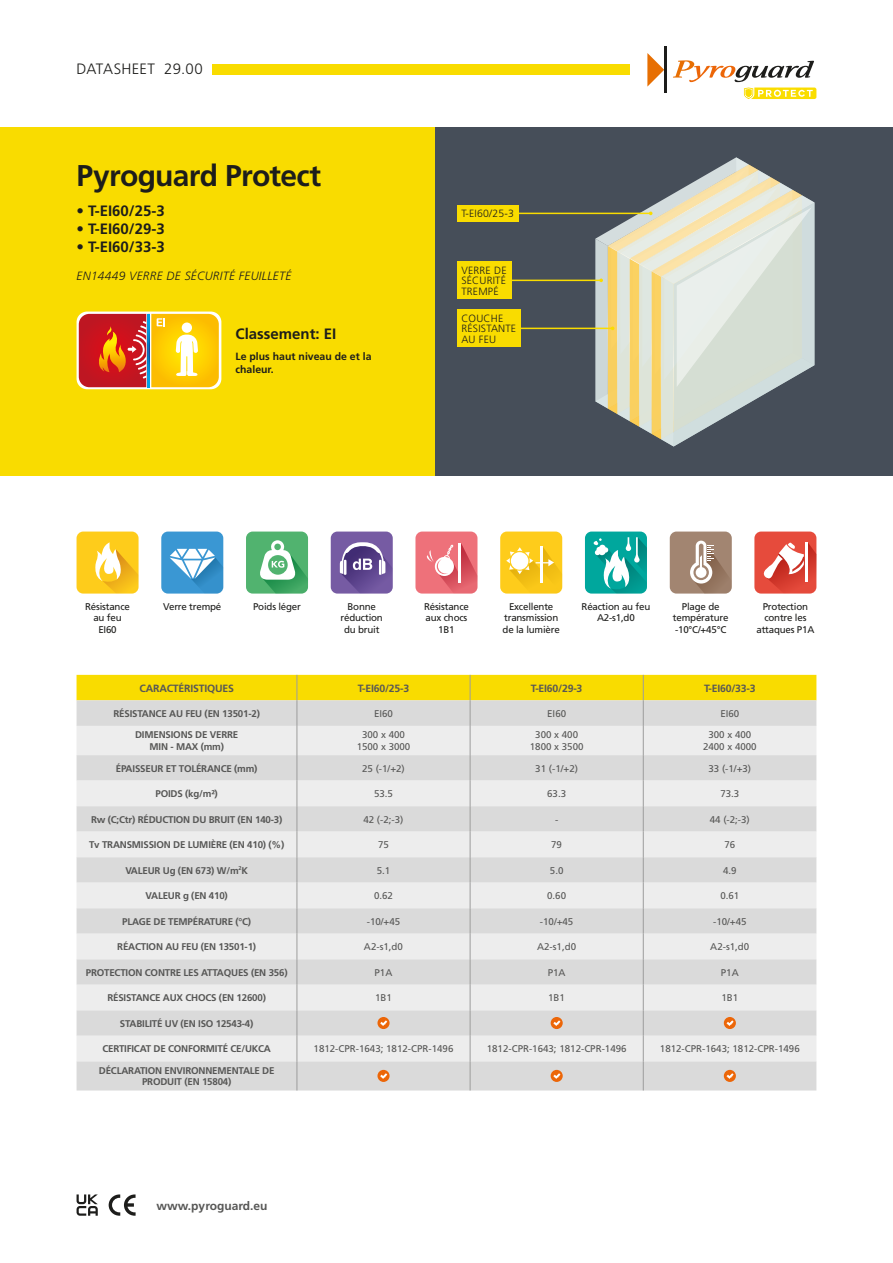
<style>
.page{position:relative;width:893px;height:1263px;background:#fff}
.page>*{position:absolute;margin:0;border:0;box-sizing:border-box;transform-origin:0 0}
.t1{font:700 30px "Frutiger LT Std";letter-spacing:-.025em;color:#1d1d1b}
.t2{font:700 15px "Frutiger LT Std";color:#1d1d1b}
.t3{font:300 15px "Frutiger LT Std";letter-spacing:.01em;color:#1d1d1b}
.t4{font:italic 300 12px "Frutiger LT Std";letter-spacing:.02em;color:#1d1d1b}
.t5{font:700 12px "Frutiger LT Std";color:#575756}
.t6{font:300 10.5px/10.5px "Frutiger LT Std";letter-spacing:.02em;color:#1d1d1b;text-align:justify}
.t7{font:700 10.5px "Frutiger LT Std";letter-spacing:-.02em;color:#575756}
.t8{font:700 10.5px/12.6px "Frutiger LT Std";color:#1d1d1b}
.t9{font:700 9.75px/11.7px "Frutiger LT Std";letter-spacing:-.02em;color:#575756;text-align:center}
.t10{font:9.75px/11.7px "Frutiger LT Std";color:#575756;text-align:center}
.t11{font:9.75px/11.7px "Frutiger LT Std";letter-spacing:-.02em;color:#1d1d1b;text-align:center}
</style>
<div class="page">
<div style="left:0;top:128px;width:436px;height:348px;background:#f9dc00"></div>
<div style="left:436px;top:128px;width:457px;height:348px;background:#464e59"></div>
<div style="left:246px;top:531px;width:62px;height:63px;background:#51b36f;border-radius:7px"></div>
<svg style="left:259px;top:540px;width:49px;height:54px"></svg>
<svg style="left:77px;top:675px;width:739px;height:415px;background:#e4e2d4"></svg>
<div style="left:331px;top:531px;width:62px;height:63px;background:#765ba3;border-radius:7px"></div>
<svg style="left:340px;top:542px;width:53px;height:51px"></svg>
<div style="left:77px;top:531px;width:62px;height:63px;background:#fecc1b;border-radius:7px"></div>
<svg style="left:95px;top:542px;width:44px;height:52px"></svg>
<div style="left:415px;top:531px;width:62px;height:63px;background:#ee717a;border-radius:7px"></div>
<svg style="left:427px;top:543px;width:50px;height:51px"></svg>
<div style="left:500px;top:531px;width:62px;height:63px;background:#fecc1b;border-radius:7px"></div>
<svg style="left:506px;top:546px;width:56px;height:47px"></svg>
<div style="left:161px;top:531px;width:62px;height:63px;background:#3a97d3;border-radius:7px"></div>
<svg style="left:170px;top:549px;width:53px;height:44px"></svg>
<svg style="left:647px;top:53px;width:17px;height:34px"></svg>
<hr style="left:664px;top:46px;width:2px;height:47px;background:#1d1d1b">
<svg style="left:673px;top:60px;width:141px;height:22px"></svg>
<svg style="left:744px;top:88px;width:72px;height:11px"></svg>
<div style="left:213px;top:64px;width:417px;height:10px;background:#f9dc00"></div>
<hr style="left:478px;top:213px;width:173px;height:1px;background:#f9dc00">
<div style="left:457px;top:205px;width:61px;height:17px;background:#f9dc00"></div>
<svg style="left:77px;top:312px;width:144px;height:77px"></svg>
<svg style="left:79px;top:314px;width:140px;height:73px;background:#df812d"></svg>
<hr style="left:477px;top:328px;width:136px;height:1px;background:#f9dc00">
<div style="left:670px;top:531px;width:62px;height:62px;background:#a28571;border-radius:7px"></div>
<svg style="left:690px;top:541px;width:42px;height:52px"></svg>
<div style="left:754px;top:531px;width:62px;height:63px;background:#e64b3c;border-radius:7px"></div>
<svg style="left:760px;top:542px;width:56px;height:52px"></svg>
<div style="left:585px;top:531px;width:62px;height:63px;background:#00a79d;border-radius:7px"></div>
<svg style="left:594px;top:537px;width:53px;height:57px"></svg>
<hr style="left:478px;top:280px;width:123px;height:1px;background:#f9dc00">
<svg style="left:595px;top:157px;width:220px;height:289px"></svg>
<div style="left:457px;top:262px;width:54px;height:37px;background:#f9dc00"></div>
<div style="left:457px;top:310px;width:64px;height:37px;background:#f9dc00"></div>
<svg style="left:109px;top:1194px;width:27px;height:22px"></svg>
<svg style="left:77px;top:1194px;width:21px;height:22px"></svg>
<h2 class="t3" style="left:77px;top:60px;width:128px">DATASHEET 29.00</h2>
<h1 class="t1" style="left:77px;top:158px;width:246px">Pyroguard Protect</h1>
<h2 class="t2" style="left:77px;top:202px;width:90px">• T-EI60/25-3</h2>
<h2 class="t2" style="left:77px;top:220px;width:90px">• T-EI60/29-3</h2>
<h2 class="t2" style="left:77px;top:238px;width:90px">• T-EI60/33-3</h2>
<p class="t4" style="left:77px;top:268px;width:216px">EN14449 VERRE DE SÉCURITÉ FEUILLETÉ</p>
<h2 class="t2" style="left:236px;top:325px;width:102px">Classement: EI</h2>
<p class="t8" style="left:236px;top:350px;width:137px">Le plus haut niveau de et la chaleur.</p>
<p class="t6" style="left:461px;top:209px;width:54px">T-EI60/25-3</p>
<p class="t6" style="left:461px;top:265px;width:47px">VERRE DE SÉCURITÉ TREMPÉ</p>
<p class="t6" style="left:461px;top:313px;width:56px;text-align:left">COUCHE<br>RÉSISTANTE<br>AU FEU</p>
<p class="t11" style="left:582px;top:600px;width:70px">Réaction au feu<br>A2-s1,d0</p>
<p class="t11" style="left:85px;top:600px;width:46px">Résistance au feu<br>EI60</p>
<p class="t11" style="left:163px;top:600px;width:60px">Verre trempé</p>
<p class="t11" style="left:673px;top:600px;width:57px">Plage de température -10°C/+45°C</p>
<p class="t11" style="left:253px;top:600px;width:49px">Poids léger</p>
<p class="t11" style="left:341px;top:600px;width:44px">Bonne réduction du bruit</p>
<p class="t11" style="left:503px;top:600px;width:59px">Excellente transmission de la lumière</p>
<p class="t11" style="left:424px;top:600px;width:46px">Résistance aux chocs<br>1B1</p>
<p class="t11" style="left:756px;top:600px;width:60px">Protection contre les attaques P1A</p>
<p class="t7" style="left:140px;top:682px;width:96px">CARACTÉRISTIQUES</p>
<p class="t7" style="left:358px;top:682px;width:53px">T-EI60/25-3</p>
<p class="t7" style="left:531px;top:682px;width:53px">T-EI60/29-3</p>
<p class="t7" style="left:704px;top:682px;width:53px">T-EI60/33-3</p>
<p class="t9" style="left:114px;top:708px;width:148px">RÉSISTANCE AU FEU (EN 13501-2)</p>
<p class="t10" style="left:374px;top:708px;width:20px">EI60</p>
<p class="t10" style="left:547px;top:708px;width:20px">EI60</p>
<p class="t10" style="left:720px;top:708px;width:20px">EI60</p>
<p class="t9" style="left:135px;top:729px;width:105px">DIMENSIONS DE VERRE<br>MIN - MAX (mm)</p>
<p class="t10" style="left:357px;top:729px;width:55px">300 x 400<br>1500 x 3000</p>
<p class="t10" style="left:530px;top:729px;width:55px">300 x 400<br>1800 x 3500</p>
<p class="t10" style="left:703px;top:729px;width:55px">300 x 400<br>2400 x 4000</p>
<p class="t9" style="left:116px;top:762px;width:143px">ÉPAISSEUR ET TOLÉRANCE (mm)</p>
<p class="t10" style="left:362px;top:762px;width:44px">25 (-1/+2)</p>
<p class="t10" style="left:535px;top:762px;width:44px">31 (-1/+2)</p>
<p class="t10" style="left:708px;top:762px;width:44px">33 (-1/+3)</p>
<p class="t9" style="left:155px;top:788px;width:64px">POIDS (kg/m²)</p>
<p class="t10" style="left:374px;top:788px;width:20px">53.5</p>
<p class="t10" style="left:547px;top:788px;width:20px">63.3</p>
<p class="t10" style="left:720px;top:788px;width:20px">73.3</p>
<p class="t9" style="left:91px;top:813px;width:193px">Rw (C;Ctr) RÉDUCTION DU BRUIT (EN 140-3)</p>
<p class="t10" style="left:363px;top:813px;width:42px">42 (-2;-3)</p>
<p class="t10" style="left:555px;top:813px;width:5px">-</p>
<p class="t10" style="left:710px;top:813px;width:42px">44 (-2;-3)</p>
<p class="t9" style="left:89px;top:839px;width:197px">Tv TRANSMISSION DE LUMIÈRE (EN 410) (%)</p>
<p class="t10" style="left:378px;top:839px;width:12px">75</p>
<p class="t10" style="left:551px;top:839px;width:12px">79</p>
<p class="t10" style="left:724px;top:839px;width:12px">76</p>
<p class="t9" style="left:125px;top:864px;width:124px">VALEUR Ug (EN 673) W/m<sup>2</sup>K</p>
<p class="t10" style="left:377px;top:864px;width:15px">5.1</p>
<p class="t10" style="left:550px;top:864px;width:15px">5.0</p>
<p class="t10" style="left:723px;top:864px;width:15px">4.9</p>
<p class="t9" style="left:146px;top:890px;width:84px">VALEUR g (EN 410)</p>
<p class="t10" style="left:374px;top:890px;width:20px">0.62</p>
<p class="t10" style="left:547px;top:890px;width:20px">0.60</p>
<p class="t10" style="left:720px;top:890px;width:20px">0.61</p>
<p class="t9" style="left:122px;top:915px;width:131px">PLAGE DE TEMPÉRATURE (°C)</p>
<p class="t10" style="left:367px;top:915px;width:35px">-10/+45</p>
<p class="t10" style="left:540px;top:915px;width:35px">-10/+45</p>
<p class="t10" style="left:713px;top:915px;width:35px">-10/+45</p>
<p class="t9" style="left:117px;top:941px;width:140px">RÉACTION AU FEU (EN 13501-1)</p>
<p class="t10" style="left:364px;top:941px;width:41px">A2-s1,d0</p>
<p class="t10" style="left:537px;top:941px;width:41px">A2-s1,d0</p>
<p class="t10" style="left:710px;top:941px;width:41px">A2-s1,d0</p>
<p class="t9" style="left:86px;top:966px;width:203px">PROTECTION CONTRE LES ATTAQUES (EN 356)</p>
<p class="t10" style="left:375px;top:966px;width:19px">P1A</p>
<p class="t10" style="left:548px;top:966px;width:19px">P1A</p>
<p class="t10" style="left:721px;top:966px;width:19px">P1A</p>
<p class="t9" style="left:107px;top:992px;width:160px">RÉSISTANCE AUX CHOCS (EN 12600)</p>
<p class="t10" style="left:375px;top:992px;width:18px">1B1</p>
<p class="t10" style="left:548px;top:992px;width:18px">1B1</p>
<p class="t10" style="left:721px;top:992px;width:18px">1B1</p>
<p class="t9" style="left:120px;top:1017px;width:135px">STABILITÉ UV (EN ISO 12543-4)</p>
<p class="t9" style="left:102px;top:1043px;width:170px">CERTIFICAT DE CONFORMITÉ CE/UKCA</p>
<p class="t10" style="left:314px;top:1043px;width:141px">1812-CPR-1643; 1812-CPR-1496</p>
<p class="t10" style="left:487px;top:1043px;width:141px">1812-CPR-1643; 1812-CPR-1496</p>
<p class="t10" style="left:660px;top:1043px;width:141px">1812-CPR-1643; 1812-CPR-1496</p>
<p class="t9" style="left:99px;top:1064px;width:177px">DÉCLARATION ENVIRONNEMENTALE DE<br>PRODUIT (EN 15804)</p>
<p class="t5" style="left:157px;top:1198px;width:112px">www.pyroguard.eu</p>
</div>
